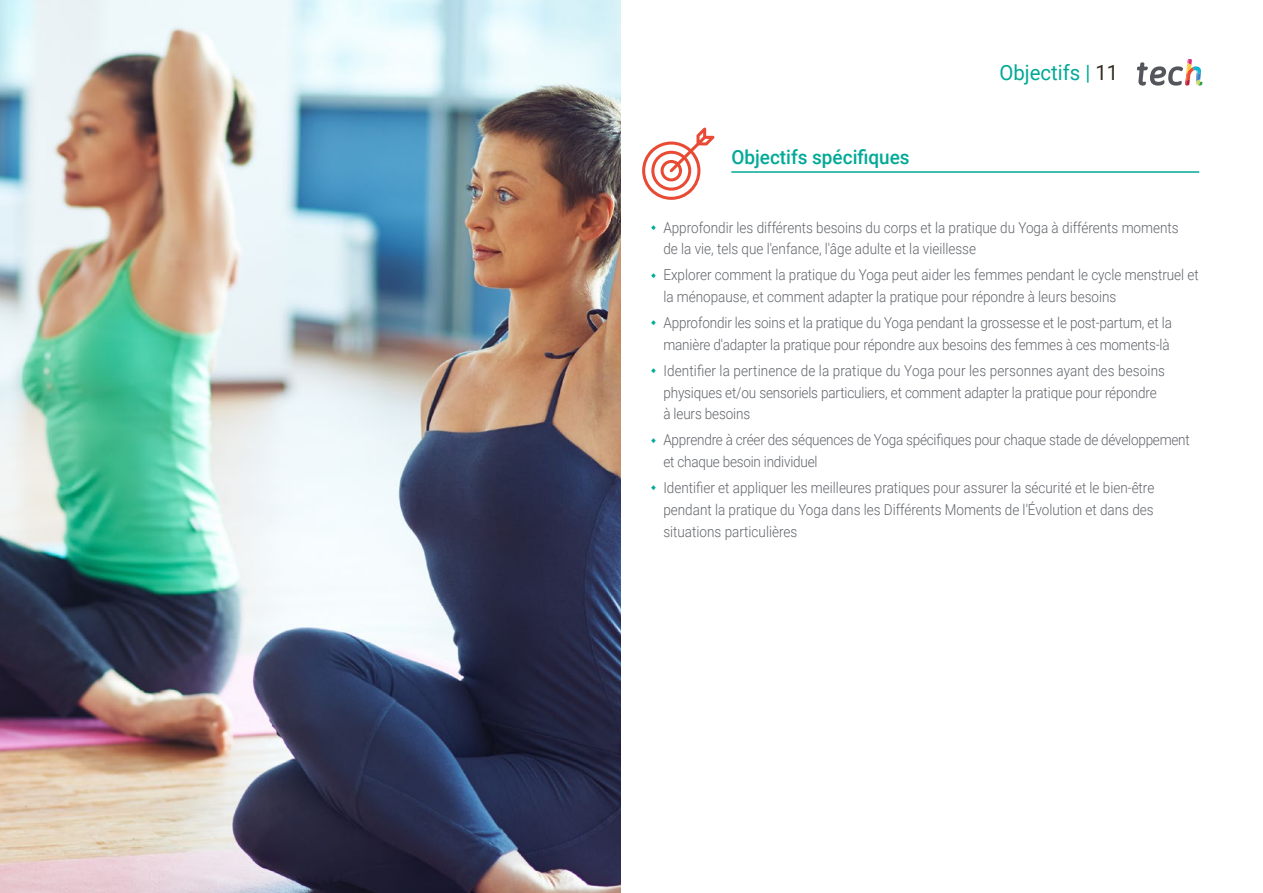
<style>
.page{position:relative;width:1263px;height:893px;background:#fff}
.page>*{position:absolute;margin:0;border:0;box-sizing:border-box;transform-origin:0 0}
.t1{font:21px "Roboto";color:#00a996}
.t2{font:500 19.5px "Roboto";color:#00a996}
.t3{font:300 15px/21.8px "Roboto";color:#61646a;scale:.9 1}
.s1{color:#312e20}
</style>
<div class="page">
<svg style="left:642px;top:127px;width:72px;height:73px"></svg>
<hr style="left:731px;top:172px;width:468px;height:1px;background:#00a996">
<img style="left:0;top:0;width:621px;height:893px">
<svg style="left:1137px;top:59px;width:65px;height:27px"></svg>
<h2 class="t2" style="left:731px;top:143px;width:180px">Objectifs spécifiques</h2>
<h1 class="t1" style="left:999px;top:57px;width:120px">Objectifs | <span class="s1">11</span></h1>
<p class="t3" style="left:663px;top:216px;width:574px">Approfondir les différents besoins du corps et la pratique du Yoga à différents moments de la vie, tels que l'enfance, l'âge adulte et la vieillesse</p>
<p class="t3" style="left:663px;top:264px;width:596px">Explorer comment la pratique du Yoga peut aider les femmes pendant le cycle menstruel et la ménopause, et comment adapter la pratique pour répondre à leurs besoins</p>
<p class="t3" style="left:663px;top:311px;width:566px">Approfondir les soins et la pratique du Yoga pendant la grossesse et le post-partum, et la manière d'adapter la pratique pour répondre aux besoins des femmes à ces moments-là</p>
<p class="t3" style="left:663px;top:359px;width:559px">Identifier la pertinence de la pratique du Yoga pour les personnes ayant des besoins physiques et/ou sensoriels particuliers, et comment adapter la pratique pour répondre à leurs besoins</p>
<p class="t3" style="left:663px;top:429px;width:586px">Apprendre à créer des séquences de Yoga spécifiques pour chaque stade de développement et chaque besoin individuel</p>
<p class="t3" style="left:663px;top:476px;width:547px;text-align:justify">Identifier et appliquer les meilleures pratiques pour assurer la sécurité et le bien-être pendant la pratique du Yoga dans les Différents Moments de l'Évolution et dans des situations particulières</p>
</div>
